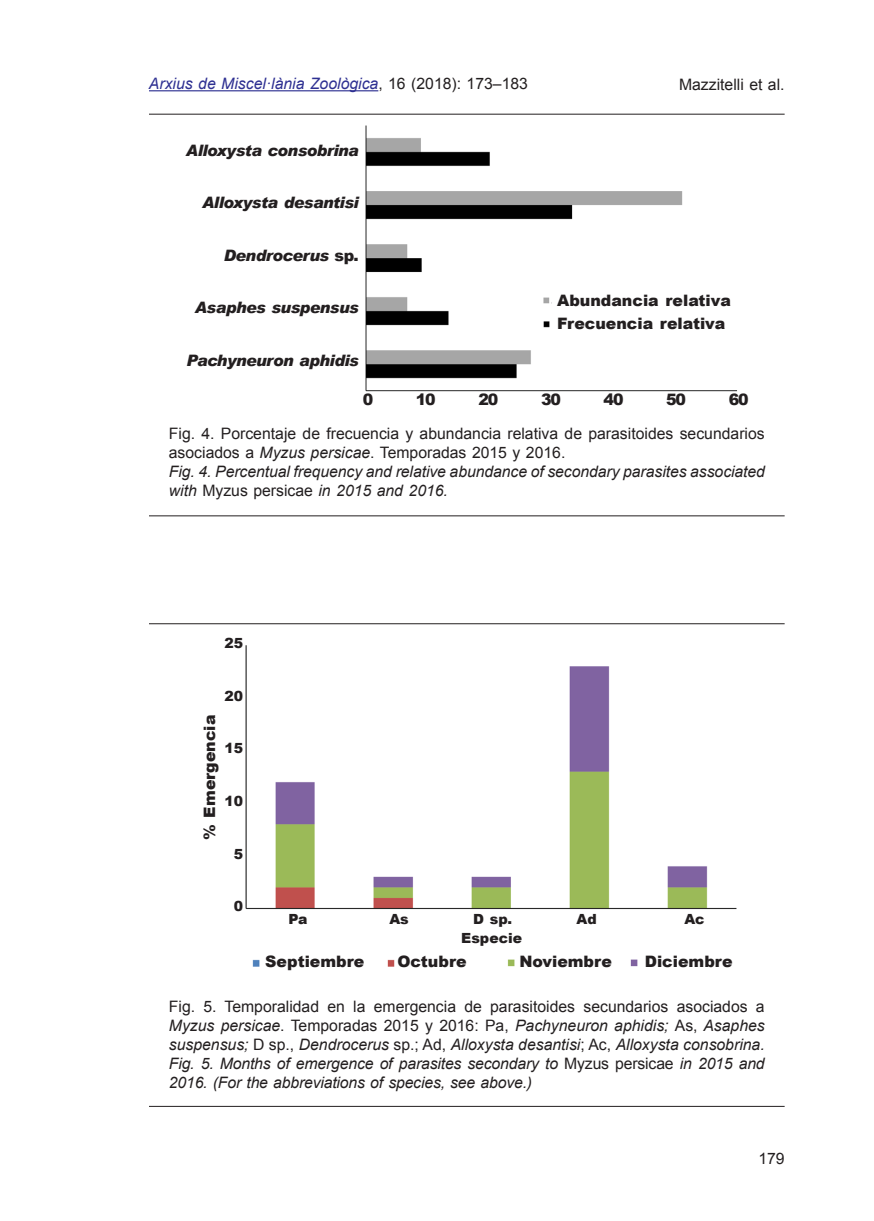
<style>
.page{position:relative;width:874px;height:1221px;background:#fff}
.page>*{position:absolute;margin:0;border:0;box-sizing:border-box;transform-origin:0 0}
.Peu_1_ang{font:15.75px/18.9px "Arial";color:#231f20}
.Peu_2_esp{font:italic 15.75px/18.9px "Arial";letter-spacing:-.005em;color:#231f20}
.Normal_ang{font:italic 900 15.75px "Arial";letter-spacing:-.03em;color:#231f20}
.Normal_ang-2{font:900 15.75px "Arial";color:#231f20}
.t1{font:italic 15.75px "Arial";color:#2e3092}
.Normal_esp{font:900 15.75px "Arial";color:#231f20}
.Autor_en_títol{font:900 15.75px "Arial";color:#231f20}
.Normal_esp-2{font:900 14px "Arial";color:#231f20}
.Autor_en_títol-2{font:900 14px "Arial";color:#231f20}
.s1{font-style:normal;color:#231f20}
.s2{font-style:normal}
.s3{font-style:italic}
</style>
<div class="page">
<hr style="left:149px;top:90px;width:229px;height:1px;background:#2e3092">
<img style="left:365px;top:125px;width:373px;height:267px">
<img style="left:181px;top:624px;width:580px;height:343px">
<hr style="left:149px;top:114px;width:635px;height:1px;background:#231f20">
<hr style="left:149px;top:623px;width:635px;height:1px;background:#231f20">
<hr style="left:149px;top:515px;width:635px;height:1px;background:#231f20">
<hr style="left:149px;top:1105px;width:635px;height:1px;background:#231f20">
<p class="t1" style="left:149px;top:73px;width:380px">Arxius de Miscel·lània Zoològica<span class="s1">, 16 (2018): 173–183</span></p>
<p class="Peu_1_ang" style="left:678px;top:75px;width:107px">Mazzitelli et al.</p>
<p class="Normal_ang" style="left:186px;top:140px;width:174px">Alloxysta consobrina</p>
<p class="Normal_ang" style="left:202px;top:193px;width:158px">Alloxysta desantisi</p>
<p class="Normal_ang" style="left:224px;top:245px;width:136px">Dendrocerus <span class="s2">sp.</span></p>
<p class="Normal_ang" style="left:195px;top:298px;width:165px">Asaphes suspensus</p>
<p class="Normal_ang" style="left:186px;top:350px;width:174px">Pachyneuron aphidis</p>
<p class="Normal_ang-2" style="left:557px;top:289px;width:175px">Abundancia relativa</p>
<p class="Normal_esp" style="left:557px;top:312px;width:170px">Frecuencia relativa</p>
<p class="Normal_ang-2" style="left:362px;top:388px;width:12px">0</p>
<p class="Normal_ang-2" style="left:415px;top:388px;width:21px">10</p>
<p class="Normal_ang-2" style="left:478px;top:388px;width:21px">20</p>
<p class="Normal_ang-2" style="left:540px;top:388px;width:21px">30</p>
<p class="Normal_ang-2" style="left:603px;top:388px;width:21px">40</p>
<p class="Normal_ang-2" style="left:666px;top:388px;width:21px">50</p>
<p class="Normal_ang-2" style="left:728px;top:388px;width:21px">60</p>
<p class="Peu_1_ang" style="left:169px;top:424px;width:597px">Fig. 4. Porcentaje de frecuencia y abundancia relativa de parasitoides secundarios asociados a <span class="s3">Myzus persicae</span>. Temporadas 2015 y 2016.</p>
<p class="Peu_2_esp" style="left:169px;top:462px;width:597px">Fig. 4. Percentual frequency and relative abundance of secondary parasites associated with <span class="s2">Myzus persicae</span> in 2015 and 2016.</p>
<p class="Autor_en_títol-2" style="left:224px;top:633px;width:20px">25</p>
<p class="Autor_en_títol-2" style="left:224px;top:685px;width:20px">20</p>
<p class="Autor_en_títol" style="left:198px;top:839px;width:127px;rotate:-90deg">% Emergencia</p>
<p class="Autor_en_títol-2" style="left:224px;top:738px;width:20px">15</p>
<p class="Autor_en_títol-2" style="left:224px;top:790px;width:20px">10</p>
<p class="Autor_en_títol-2" style="left:233px;top:843px;width:11px">5</p>
<p class="Autor_en_títol-2" style="left:233px;top:895px;width:11px">0</p>
<p class="Normal_esp-2" style="left:288px;top:908px;width:21px">Pa</p>
<p class="Normal_esp-2" style="left:389px;top:908px;width:21px">As</p>
<p class="Normal_esp-2" style="left:473px;top:908px;width:41px">D sp.</p>
<p class="Normal_esp-2" style="left:576px;top:908px;width:22px">Ad</p>
<p class="Normal_esp-2" style="left:684px;top:908px;width:22px">Ac</p>
<p class="Normal_esp-2" style="left:461px;top:927px;width:62px">Especie</p>
<p class="Normal_ang-2" style="left:265px;top:949px;width:101px">Septiembre</p>
<p class="Normal_ang-2" style="left:397px;top:949px;width:71px">Octubre</p>
<p class="Normal_ang-2" style="left:519px;top:949px;width:94px">Noviembre</p>
<p class="Normal_ang-2" style="left:644px;top:949px;width:89px">Diciembre</p>
<p class="Peu_1_ang" style="left:169px;top:997px;width:597px;text-align:justify">Fig. 5. Temporalidad en la emergencia de parasitoides secundarios asociados a <span class="s3">Myzus persicae</span>. Temporadas 2015 y 2016: Pa, <span class="s3">Pachyneuron aphidis;</span> As, <span class="s3">Asaphes suspensus;</span> D sp., <span class="s3">Dendrocerus</span> sp.; Ad, <span class="s3">Alloxysta desantisi</span>; Ac, <span class="s3">Alloxysta consobrina.</span></p>
<p class="Peu_2_esp" style="left:169px;top:1053px;width:597px">Fig. 5. Months of emergence of parasites secondary to <span class="s2">Myzus persicae</span> in 2015 and<br>2016. (For the abbreviations of species, see above.)</p>
<p class="Peu_1_ang" style="left:758px;top:1148px;width:28px">179</p>
</div>
